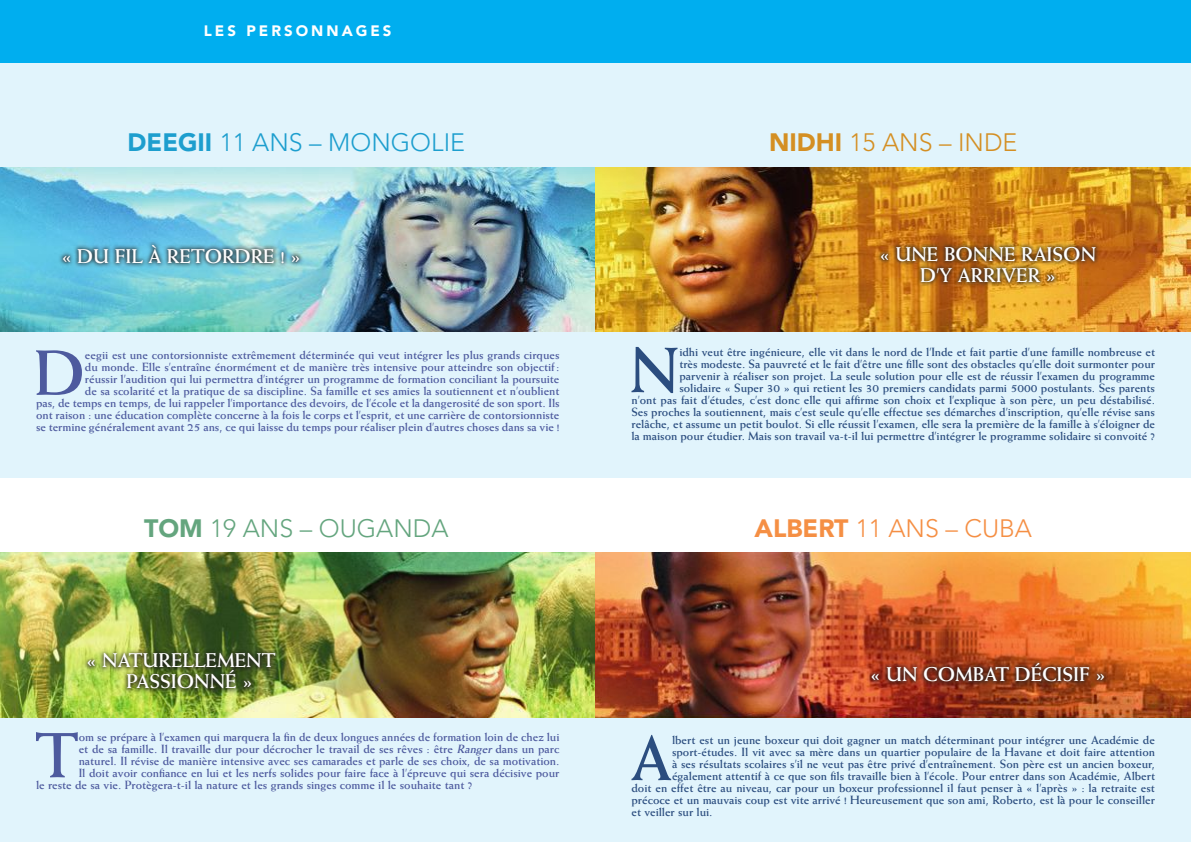
<style>
.page{position:relative;width:1191px;height:842px;background:#fff}
.page>*{position:absolute;margin:0;border:0;box-sizing:border-box;transform-origin:0 0}
.t1{font:700 63.9px "Weiss Std";color:#4d5a9e}
.t2{font:700 63.9px "Weiss Std";color:#2b4d7f}
.t3{font:300 25px "Avenir LT Std";color:#1d9ece}
.t4{font:300 25px "Avenir LT Std";color:#64a57e}
.t5{font:300 25px "Avenir LT Std";color:#f58f44}
.t6{font:300 25px "Avenir LT Std";color:#d48f23}
.t7{font:700 20px/21px "Weiss Std";color:#fff}
.t8{font:900 15px "Avenir LT Std";letter-spacing:.2em;color:#fff}
.t9{font:700 12px/12px "Weiss Std";color:#2b4d7f;text-align:right}
.t10{font:700 12px/12px "Weiss Std";color:#4d5a9e;text-align:right}
.s1{font-weight:900}
.s2{font-style:italic}
</style>
<div class="page">
<div style="left:0;top:62px;width:1191px;height:780px;background:#e1f4fc"></div>
<div style="left:0;top:478px;width:1191px;height:77px;background:#fff"></div>
<div style="left:0;top:0;width:1191px;height:62px;background:#00aeef"></div>
<img style="left:0;top:168px;width:1191px;height:164px">
<svg style="left:58px;top:239px;width:246px;height:29px;background:#61a4b7"></svg>
<img style="left:0;top:553px;width:1191px;height:164px">
<img style="left:83px;top:648px;width:198px;height:46px">
<img style="left:876px;top:241px;width:225px;height:47px">
<svg style="left:866px;top:658px;width:243px;height:29px;background:#87371b"></svg>
<p class="t8" style="left:204px;top:22px;width:189px">LES PERSONNAGES</p>
<h2 class="t3" style="left:128px;top:127px;width:339px"><span class="s1">DEEGII</span> 11 ANS – MONGOLIE</h2>
<h2 class="t6" style="left:769px;top:127px;width:250px"><span class="s1">NIDHI</span> 15 ANS – INDE</h2>
<h3 class="t7" style="left:62px;top:245px;width:240px">« DU FIL À RETORDRE ! »</h3>
<p class="t10" style="left:36px;top:348px;width:525px">eegii est une contorsionniste extrêmement déterminée qui veut intégrer les plus grands cirques<br>du monde. Elle s’entraîne énormément et de manière très intensive pour atteindre son objectif:<br>réussir l’audition qui lui permettra d’intégrer un programme de formation conciliant la poursuite<br>de sa scolarité et la pratique de sa discipline. Sa famille et ses amies la soutiennent et n’oublient<br>pas, de temps en temps, de lui rappeler l’importance des devoirs, de l’école et la dangerosité de son sport. Ils ont raison : une éducation complète concerne à la fois le corps et l’esprit, et une carrière de contorsionniste se termine généralement avant 25 ans, ce qui laisse du temps pour réaliser plein d’autres choses dans sa vie !</p>
<h1 class="t1" style="left:34px;top:335px;width:52px">D</h1>
<h3 class="t7" style="left:880px;top:243px;width:218px;text-align:center">« UNE BONNE RAISON<br>D’Y ARRIVER »</h3>
<h1 class="t2" style="left:629px;top:332px;width:51px">N</h1>
<p class="t9" style="left:631px;top:346px;width:525px">idhi veut être ingénieure, elle vit dans le nord de l’Inde et fait partie d’une famille nombreuse et<br>très modeste. Sa pauvreté et le fait d’être une fille sont des obstacles qu’elle doit surmonter pour<br>parvenir à réaliser son projet. La seule solution pour elle est de réussir l’examen du programme<br>solidaire « Super 30 » qui retient les 30 premiers candidats parmi 5000 postulants. Ses parents<br>n’ont pas fait d’études, c’est donc elle qui affirme son choix et l’explique à son père, un peu déstabilisé.<br>Ses proches la soutiennent, mais c’est seule qu’elle effectue ses démarches d’inscription, qu’elle révise sans relâche, et assume un petit boulot. Si elle réussit l’examen, elle sera la première de la famille à s’éloigner de la maison pour étudier. Mais son travail va-t-il lui permettre d’intégrer le programme solidaire si convoité ?</p>
<h2 class="t4" style="left:144px;top:514px;width:306px"><span class="s1">TOM</span> 19 ANS – OUGANDA</h2>
<h2 class="t5" style="left:754px;top:514px;width:279px"><span class="s1">ALBERT</span> 11 ANS – CUBA</h2>
<h3 class="t7" style="left:126px;top:649px;width:151px;text-indent:-40px">« NATURELLEMENT<br>PASSIONNÉ »</h3>
<h1 class="t1" style="left:35px;top:717px;width:45px">T</h1>
<p class="t10" style="left:79px;top:731px;width:482px">om se prépare à l’examen qui marquera la fin de deux longues années de formation loin de chez lui</p>
<p class="t10" style="left:79px;top:743px;width:482px">et de sa famille. Il travaille dur pour décrocher le travail de ses rêves : être <span class="s2">Ranger</span> dans un parc</p>
<p class="t10" style="left:79px;top:755px;width:482px">naturel. Il révise de manière intensive avec ses camarades et parle de ses choix, de sa motivation.</p>
<p class="t10" style="left:79px;top:767px;width:482px">Il doit avoir confiance en lui et les nerfs solides pour faire face à l’épreuve qui sera décisive pour</p>
<p class="t10" style="left:36px;top:779px;width:437px">le reste de sa vie. Protègera-t-il la nature et les grands singes comme il le souhaite tant ?</p>
<h3 class="t7" style="left:870px;top:663px;width:236px">« UN COMBAT DÉCISIF »</h3>
<h1 class="t2" style="left:630px;top:720px;width:43px">A</h1>
<p class="t9" style="left:672px;top:734px;width:484px">lbert est un jeune boxeur qui doit gagner un match déterminant pour intégrer une Académie de</p>
<p class="t9" style="left:672px;top:746px;width:484px">sport-études. Il vit avec sa mère dans un quartier populaire de la Havane et doit faire attention</p>
<p class="t9" style="left:672px;top:758px;width:484px">à ses résultats scolaires s’il ne veut pas être privé d’entraînement. Son père est un ancien boxeur,</p>
<p class="t9" style="left:672px;top:770px;width:484px">également attentif à ce que son fils travaille bien à l’école. Pour entrer dans son Académie, Albert</p>
<p class="t9" style="left:631px;top:782px;width:525px">doit en effet être au niveau, car pour un boxeur professionnel il faut penser à « l’après » : la retraite est</p>
<p class="t9" style="left:631px;top:794px;width:525px">précoce et un mauvais coup est vite arrivé ! Heureusement que son ami, Roberto, est là pour le conseiller</p>
<p class="t9" style="left:631px;top:806px;width:83px">et veiller sur lui.</p>
</div>
